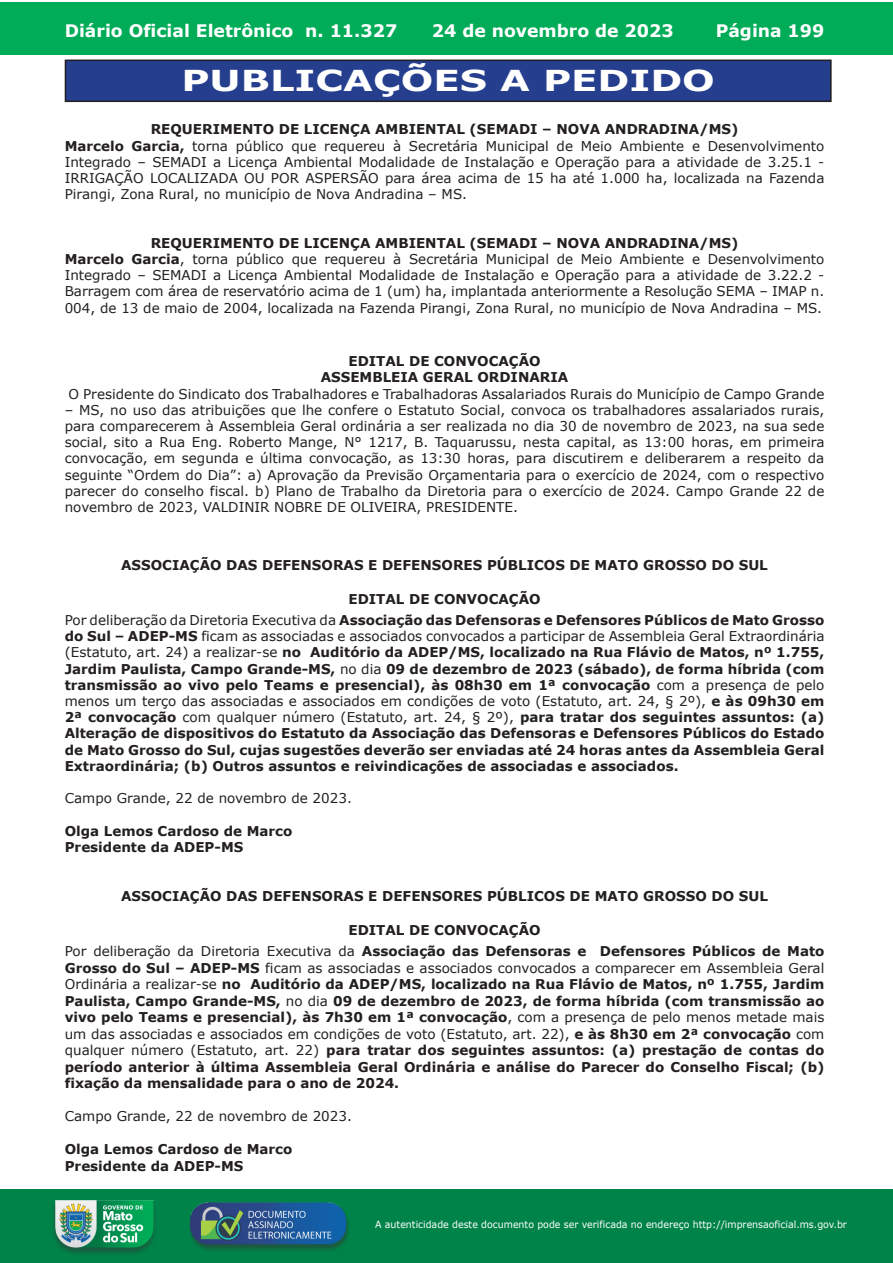
<style>
.page{position:relative;width:893px;height:1263px;background:#fff}
.page>*{position:absolute;margin:0;border:0;box-sizing:border-box;transform-origin:0 0}
.t1{font:700 28.8px "Verdana";color:#fff;scale:1.33 1}
.t2{font:700 17.25px "Verdana";color:#fff}
.t3{font:700 13.5px/16.2px "Verdana";color:#231f20;text-align:center}
.t4{font:13.5px/16.2px "Verdana";color:#231f20}
.t5{font:9.9px "Verdana";color:#fff;scale:.95 1}
.s1{font-weight:700}
.s2{font-weight:400}
</style>
<div class="page">
<div style="left:0;top:2px;width:893px;height:53px;background:#00ac57"></div>
<div style="left:1px;top:1189px;width:892px;height:74px;background:#008349"></div>
<img style="left:49px;top:1198px;width:111px;height:61px">
<img style="left:185px;top:1201px;width:168px;height:54px">
<div style="left:65px;top:60px;width:766px;height:41px;background:#253f8e"></div>
<div style="left:65px;top:60px;width:767px;height:42px;border:2px solid #231f20"></div>
<p class="t2" style="left:65px;top:18px;width:334px">Diário Oficial Eletrônico n. 11.327</p>
<p class="t2" style="left:432px;top:18px;width:243px">24 de novembro de 2023</p>
<p class="t2" style="left:716px;top:18px;width:110px">Página 199</p>
<h1 class="t1" style="left:181px;top:61px;width:403px">PUBLICAÇÕES A PEDIDO</h1>
<p class="t4" style="left:65px;top:121px;width:761px;text-indent:86px"><span class="s1">REQUERIMENTO DE LICENÇA AMBIENTAL (SEMADI – NOVA ANDRADINA/MS)<br>Marcelo Garcia,</span> torna público que requereu à Secretária Municipal de Meio Ambiente e Desenvolvimento Integrado – SEMADI a Licença Ambiental Modalidade de Instalação e Operação para a atividade de 3.25.1 - IRRIGAÇÃO LOCALIZADA OU POR ASPERSÃO para área acima de 15 ha até 1.000 ha, localizada na Fazenda Pirangi, Zona Rural, no município de Nova Andradina – MS.</p>
<p class="t4" style="left:65px;top:235px;width:761px;text-align:center"><span class="s1">REQUERIMENTO DE LICENÇA AMBIENTAL (SEMADI – NOVA ANDRADINA/MS)<br>Marcelo Garcia</span>, torna público que requereu à Secretária Municipal de Meio Ambiente e Desenvolvimento Integrado – SEMADI a Licença Ambiental Modalidade de Instalação e Operação para a atividade de 3.22.2 - Barragem com área de reservatório acima de 1 (um) ha, implantada anteriormente a Resolução SEMA – IMAP n.<br>004, de 13 de maio de 2004, localizada na Fazenda Pirangi, Zona Rural, no município de Nova Andradina – MS.</p>
<p class="t3" style="left:321px;top:353px;width:249px">EDITAL DE CONVOCAÇÃO<br>ASSEMBLEIA GERAL ORDINARIA</p>
<p class="t4" style="left:69px;top:385px;width:757px">O Presidente do Sindicato dos Trabalhadores e Trabalhadoras Assalariados Rurais do Município de Campo Grande</p>
<p class="t4" style="left:65px;top:402px;width:761px;text-align:justify">– MS, no uso das atribuições que lhe confere o Estatuto Social, convoca os trabalhadores assalariados rurais, para comparecerem à Assembleia Geral ordinária a ser realizada no dia 30 de novembro de 2023, na sua sede social, sito a Rua Eng. Roberto Mange, N° 1217, B. Taquarussu, nesta capital, as 13:00 horas, em primeira convocação, em segunda e última convocação, as 13:30 horas, para discutirem e deliberarem a respeito da seguinte “Ordem do Dia”: a) Aprovação da Previsão Orçamentaria para o exercício de 2024, com o respectivo parecer do conselho fiscal. b) Plano de Trabalho da Diretoria para o exercício de 2024. Campo Grande 22 de novembro de 2023, VALDINIR NOBRE DE OLIVEIRA, PRESIDENTE.</p>
<p class="t3" style="left:121px;top:557px;width:648px">ASSOCIAÇÃO DAS DEFENSORAS E DEFENSORES PÚBLICOS DE MATO GROSSO DO SUL</p>
<p class="t3" style="left:65px;top:589px;width:761px;line-height:20.7px">EDITAL DE CONVOCAÇÃO<br><span class="s2">Por deliberação da Diretoria Executiva da</span> Associação das Defensoras e Defensores Públicos de Mato Grosso</p>
<p class="t3" style="left:65px;top:628px;width:761px;text-align:justify">do Sul – ADEP-MS <span class="s2">ficam as associadas e associados convocados a participar de Assembleia Geral Extraordinária (Estatuto, art. 24) a realizar-se</span> no Auditório da ADEP/MS, localizado na Rua Flávio de Matos, nº 1.755, Jardim Paulista, Campo Grande-MS, <span class="s2">no dia</span> 09 de dezembro de 2023 (sábado), de forma híbrida (com transmissão ao vivo pelo Teams e presencial), às 08h30 em 1ª convocação <span class="s2">com a presença de pelo menos um terço das associadas e associados em condições de voto (Estatuto, art. 24, § 2º),</span> e às 09h30 em 2ª convocação <span class="s2">com qualquer número (Estatuto, art. 24, § 2º),</span> para tratar dos seguintes assuntos: (a)<br>Alteração de dispositivos do Estatuto da Associação das Defensoras e Defensores Públicos do Estado de Mato Grosso do Sul, cujas sugestões deverão ser enviadas até 24 horas antes da Assembleia Geral Extraordinária; (b) Outros assuntos e reivindicações de associadas e associados.</p>
<p class="t4" style="left:65px;top:790px;width:289px">Campo Grande, 22 de novembro de 2023.</p>
<p class="t3" style="left:65px;top:822px;width:229px;text-align:left">Olga Lemos Cardoso de Marco<br>Presidente da ADEP-MS</p>
<p class="t3" style="left:121px;top:887px;width:648px">ASSOCIAÇÃO DAS DEFENSORAS E DEFENSORES PÚBLICOS DE MATO GROSSO DO SUL</p>
<p class="t3" style="left:65px;top:919px;width:761px;line-height:21px">EDITAL DE CONVOCAÇÃO<br><span class="s2">Por deliberação da Diretoria Executiva da</span> Associação das Defensoras e Defensores Públicos de Mato</p>
<p class="t3" style="left:65px;top:959px;width:761px;text-align:justify">Grosso do Sul – ADEP-MS <span class="s2">ficam as associadas e associados convocados a comparecer em Assembleia Geral Ordinária a realizar-se</span> no Auditório da ADEP/MS, localizado na Rua Flávio de Matos, nº 1.755, Jardim Paulista, Campo Grande-MS, <span class="s2">no dia</span> 09 de dezembro de 2023, de forma híbrida (com transmissão ao vivo pelo Teams e presencial), às 7h30 em 1ª convocação<span class="s2">, com a presença de pelo menos metade mais um das associadas e associados em condições de voto (Estatuto, art. 22),</span> e às 8h30 em 2ª convocação <span class="s2">com qualquer número (Estatuto, art. 22)</span> para tratar dos seguintes assuntos: (a) prestação de contas do período anterior à última Assembleia Geral Ordinária e análise do Parecer do Conselho Fiscal; (b) fixação da mensalidade para o ano de 2024.</p>
<p class="t4" style="left:65px;top:1108px;width:289px">Campo Grande, 22 de novembro de 2023.</p>
<p class="t3" style="left:65px;top:1141px;width:229px;text-align:left">Olga Lemos Cardoso de Marco<br>Presidente da ADEP-MS</p>
<p class="t5" style="left:375px;top:1218px;width:498px">A autenticidade deste documento pode ser verificada no endereço http://imprensaoficial.ms.gov.br</p>
</div>
